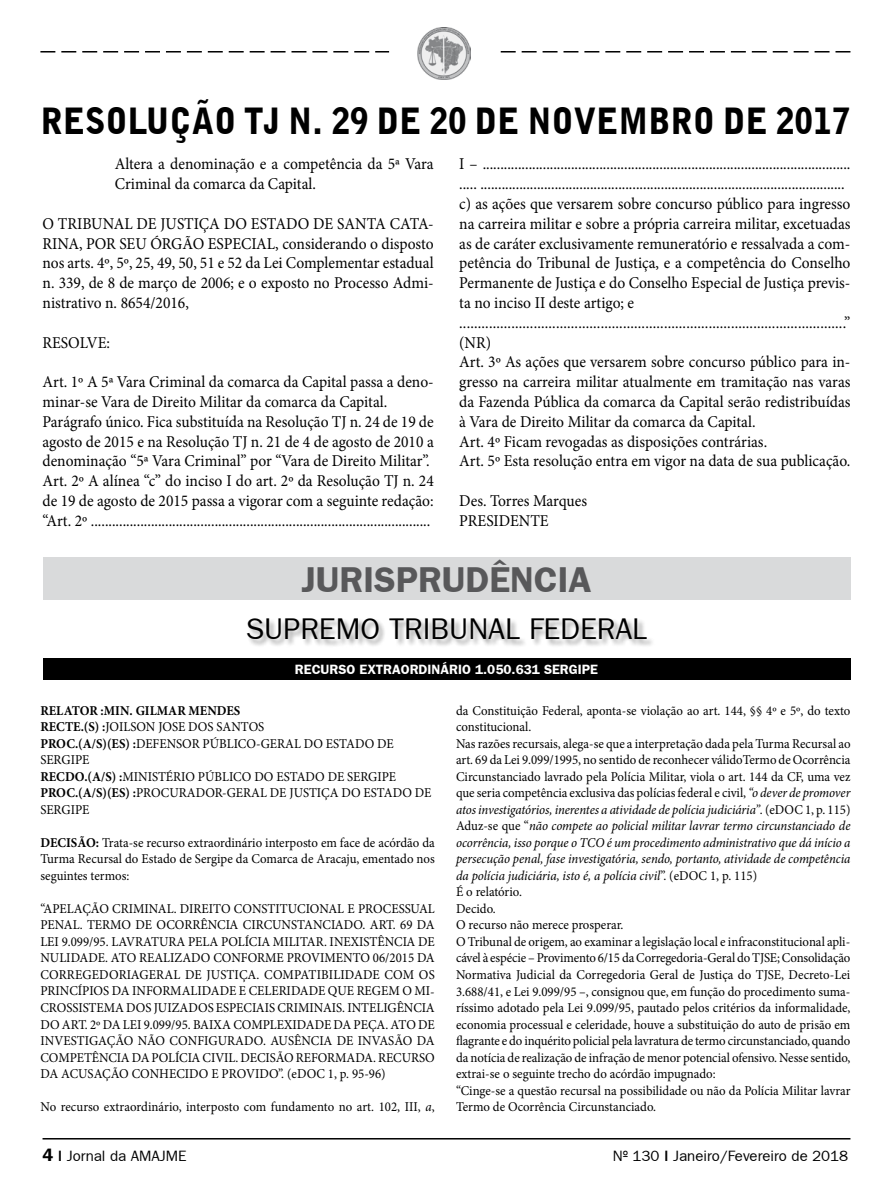
<style>
.page{position:relative;width:893px;height:1191px;background:#fff}
.page>*{position:absolute;margin:0;border:0;box-sizing:border-box;transform-origin:0 0}
.t1{font:900 36px "Bell Gothic BT";color:#000;scale:.93 1}
.t2{font:700 36px "Frankfurt Gothic";color:#58585a}
.t3{font:30px "Frankfurt Gothic Plain";color:#000}
.t4{font:16.5px/19.8px "Minion Pro";color:#000;scale:.94 1}
.t5{font:15px "Frankfurt Gothic Plain";color:#000}
.t6{font:13.5px/16.5px "Minion Pro";color:#000;scale:.95 1}
.t7{font:700 13.5px "Minion Pro";color:#000;scale:.95 1}
.t8{font:700 13.5px "Frankfurt Gothic";color:#fff}
.s1{font-weight:700}
.s2{font-style:italic}
.s3{font-family:"Frankfurt Gothic";font-weight:700;font-size:18px}
.s4{font-family:"Frankfurt Gothic";font-weight:700}
</style>
<div class="page">
<svg style="left:40px;top:51px;width:810px;height:1px"></svg>
<div style="left:389px;top:27px;width:108px;height:54px;background:#fff"></div>
<hr style="left:43px;top:1138px;width:807px;height:1px;background:#000">
<img style="left:418px;top:27px;width:52px;height:52px">
<div style="left:43px;top:557px;width:807px;height:43px;background:#d9dadb"></div>
<div style="left:247px;top:618px;width:409px;height:29px;background:#000;opacity:.38"></div>
<div style="left:43px;top:658px;width:807px;height:22px;background:#000"></div>
<h1 class="t1" style="left:40px;top:98px;width:548px">RESOLUÇÃO TJ N . 29 DE 20 DE NOVE</h1>
<h1 class="t1" style="left:618px;top:98px;width:251px">MBRO DE 2017</h1>
<p class="t4" style="left:115px;top:154px;width:341px">Altera a denominação e a competência da 5ª Vara<br>Criminal da comarca da Capital.</p>
<p class="t4" style="left:43px;top:214px;width:418px;text-align:justify">O TRIBUNAL DE JUSTIÇA DO ESTADO DE SANTA CATA-RINA, POR SEU ÓRGÃO ESPECIAL, considerando o disposto nos arts. 4º, 5º, 25, 49, 50, 51 e 52 da Lei Complementar estadual n. 339, de 8 de março de 2006; e o exposto no Processo Admi&shy;nistrativo n. 8654/2016,</p>
<p class="t4" style="left:43px;top:332px;width:73px">RESOLVE:</p>
<p class="t4" style="left:43px;top:372px;width:418px">Art. 1º A 5ª Vara Criminal da comarca da Capital passa a deno&shy;minar-se Vara de Direito Militar da comarca da Capital.<br>Parágrafo único. Fica substituída na Resolução TJ n. 24 de 19 de agosto de 2015 e na Resolução TJ n. 21 de 4 de agosto de 2010 a denominação “5ª Vara Criminal” por “Vara de Direito Militar”.<br>Art. 2º A alínea “c” do inciso I do art. 2º da Resolução TJ n. 24 de 19 de agosto de 2015 passa a vigorar com a seguinte redação: “Art. 2º ................................................................................................</p>
<p class="t4" style="left:459px;top:154px;width:418px">I – ........................................................................................................ ..... ....................................................................................................... c) as ações que versarem sobre concurso público para ingresso na carreira militar e sobre a própria carreira militar, excetuadas as de caráter exclusivamente remuneratório e ressalvada a com&shy;petência do Tribunal de Justiça, e a competência do Conselho Permanente de Justiça e do Conselho Especial de Justiça previs&shy;ta no inciso II deste artigo; e ........................................................................................................” (NR)<br>Art. 3º As ações que versarem sobre concurso público para in&shy;gresso na carreira militar atualmente em tramitação nas varas da Fazenda Pública da comarca da Capital serão redistribuídas à Vara de Direito Militar da comarca da Capital.<br>Art. 4º Ficam revogadas as disposições contrárias.<br>Art. 5º Esta resolução entra em vigor na data de sua publicação.</p>
<p class="t4" style="left:459px;top:491px;width:138px">Des. Torres Marques<br>PRESIDENTE</p>
<h1 class="t2" style="left:301px;top:558px;width:292px">JURISPRUDÊNCIA</h1>
<h2 class="t3" style="left:246px;top:611px;width:204px">SupREMO Tribuna</h2>
<h2 class="t3" style="left:505px;top:611px;width:57px">l Federa</h2>
<h2 class="t3" style="left:632px;top:611px;width:16px">l</h2>
<p class="t8" style="left:295px;top:661px;width:305px">RECURSO EXTRAORDINÁRIO 1.050.631 SERGIPE</p>
<p class="t7" style="left:40px;top:701px;width:35px">RELATOR</p>
<p class="t7" style="left:101px;top:701px;width:141px">:MIN. GILMAR MENDES</p>
<p class="t7" style="left:40px;top:717px;width:10px">RECTE</p>
<p class="t6" style="left:81px;top:719px;width:195px"><span class="s1">.(S) :</span>JOILSON JOSE DOS SANTOS</p>
<p class="t7" style="left:40px;top:734px;width:19px">PROC</p>
<p class="t6" style="left:40px;top:735px;width:376px;text-indent:35px"><span class="s1">.(A/S)(ES) :</span>DEFENSOR PÚBLICO-GERAL DO ESTADO DE<br>SERGIPE<br><span class="s1">RECDO.(A/S) :</span>MINISTÉRIO PÚBLICO DO ESTADO DE SERGIPE<br><span class="s1">PROC</span></p>
<p class="t6" style="left:40px;top:785px;width:413px;text-indent:35px"><span class="s1">.(A/S)(ES) :</span>PROCURADOR-GERAL DE JUSTIÇA DO ESTADO DE<br>SERGIPE</p>
<p class="t7" style="left:40px;top:833px;width:19px">DECIS</p>
<p class="t6" style="left:40px;top:834px;width:417px;text-align:justify;text-indent:37px"><span class="s1">ÃO:</span> Trata-se recurso extraordinário interposto em face de acórdão da Turma Recursal do Estado de Sergipe da Comarca de Aracaju, ementado nos seguintes termos:</p>
<p class="t6" style="left:40px;top:900px;width:417px;text-align:justify">“APELAÇÃO CRIMINAL. DIREITO CONSTITUCIONAL E PROCESSUAL PENAL. TERMO DE OCORRÊNCIA CIRCUNSTANCIADO. ART. 69 DA LEI 9.099/95. LAVRATURA PELA POLÍCIA MILITAR. INEXISTÊNCIA DE NULIDADE. ATO REALIZADO CONFORME PROVIMENTO 06/2015 DA CORREGEDORIAGERAL DE JUSTIÇA. COMPATIBILIDADE COM OS PRINCÍPIOS DA INFORMALIDADE E CELERIDADE QUE REGEM O MI-CROSSISTEMA DOS JUIZADOS ESPECIAIS CRIMINAIS. INTELIGÊNCIA DO ART. 2º DA LEI 9.099/95. BAIXA COMPLEXIDADE DA PEÇA. ATO DE INVESTIGAÇÃO NÃO CONFIGURADO. AUSÊNCIA DE INVASÃO DA COMPETÊNCIA DA POLÍCIA CIVIL. DECISÃO REFORMADA. RECURSO DA ACUSAÇÃO CONHECIDO E PROVIDO”. (eDOC 1, p. 95-96)</p>
<p class="t6" style="left:40px;top:1098px;width:417px">No recurso extraordinário, interposto com fundamento no art. 102, III, <span class="s2">a</span>,</p>
<p class="t6" style="left:456px;top:702px;width:417px">da Constituição Federal, aponta-se violação ao art. 144, §§ 4º e 5º, do texto constitucional.<br>Nas razões recursais, alega-se que a interpretação dada pela Turma Recursal ao art. 69 da Lei 9.099/1995, no sentido de reconhecer válidoTermo de Ocorrência Circunstanciado lavrado pela Polícia Militar, viola o art. 144 da CF, uma vez que seria competência exclusiva das polícias federal e civil, <span class="s2">“o dever de promover atos investigatórios, inerentes a atividade de polícia judiciária”</span>. (eDOC 1, p. 115)<br>Aduz-se que “<span class="s2">não compete ao policial militar lavrar termo circunstanciado de ocorrência, isso porque o TCO é um procedimento administrativo que dá início a persecução penal, fase investigatória, sendo, portanto, atividade de competência da polícia judiciária, isto é, a polícia civil</span>”. (eDOC 1, p. 115)<br>É o relatório.<br>Decido.<br>O recurso não merece prosperar.<br>O Tribunal de origem, ao examinar a legislação local e infraconstitucional apli&shy;cável à espécie – Provimento 6/15 da Corregedoria-Geral do TJSE; Consolidação Normativa Judicial da Corregedoria Geral de Justiça do TJSE, Decreto-Lei 3.688/41, e Lei 9.099/95 –, consignou que, em função do procedimento suma&shy;ríssimo adotado pela Lei 9.099/95, pautado pelos critérios da informalidade, economia processual e celeridade, houve a substituição do auto de prisão em flagrante e do inquérito policial pela lavratura de termo circunstanciado, quando da notícia de realização de infração de menor potencial ofensivo. Nesse sentido, extrai-se o seguinte trecho do acórdão impugnado:<br>“Cinge-se a questão recursal na possibilidade ou não da Polícia Militar lavrar Termo de Ocorrência Circunstanciado.</p>
<p class="t5" style="left:43px;top:1147px;width:146px"><span class="s3">4</span> <span class="s4">|</span> Jornal da AMAJME</p>
<p class="t5" style="left:613px;top:1147px;width:237px">Nº 130 <span class="s4">|</span> Janeiro/Fevereiro de 2018</p>
</div>
